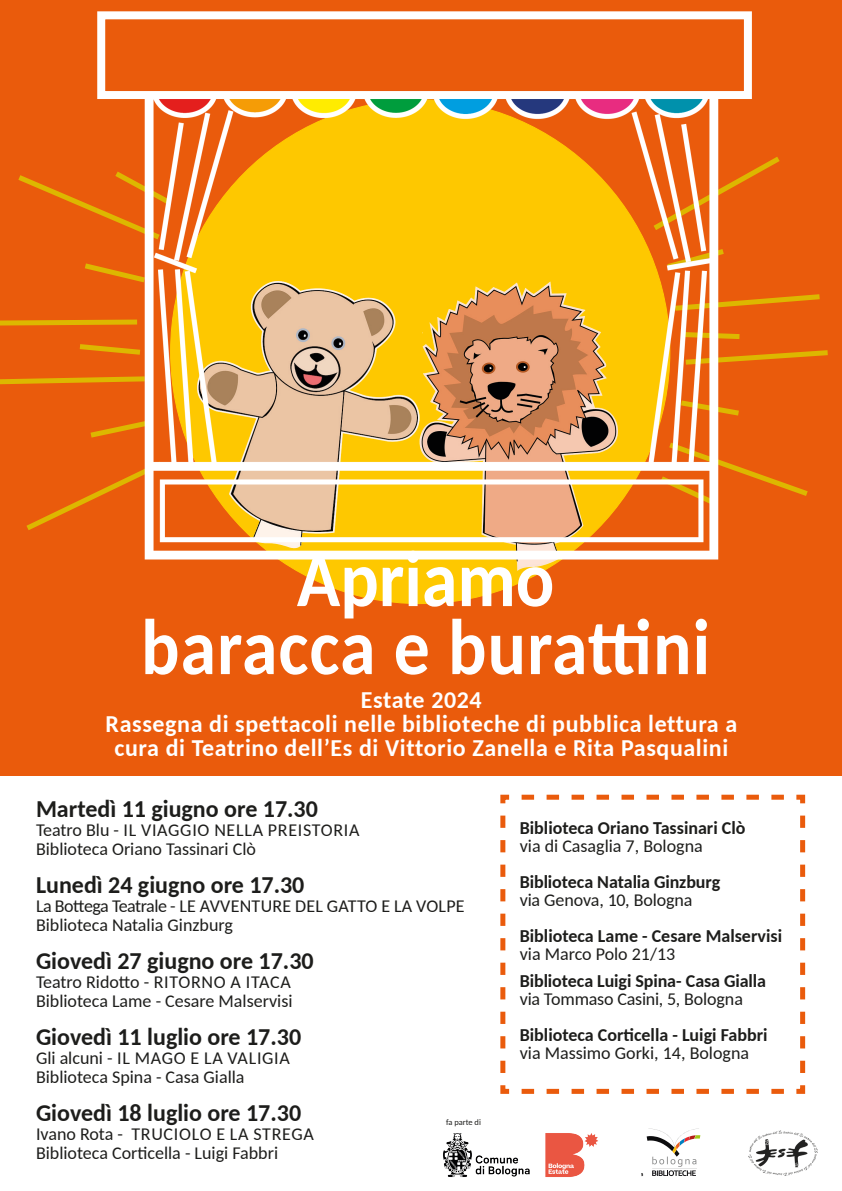
<style>
.page{position:relative;width:842px;height:1191px;background:#fff}
.page>*{position:absolute;margin:0;border:0;box-sizing:border-box;transform-origin:0 0}
.t1{font:700 78.9px "Carlito";letter-spacing:.005em;color:#fff;scale:.91 1}
.t2{font:700 24px/24px "Carlito";letter-spacing:.025em;color:#fff;text-align:center}
.t3{font:700 24px "Carlito";color:#1d1d1b}
.t4{font:18px "Carlito";color:#1d1d1b}
.t5{font:700 18px "Carlito";color:#1d1d1b}
.t6{font:18px "Carlito";letter-spacing:.035em;color:#1d1d1b}
.t7{font:18px "Carlito";letter-spacing:.04em;color:#1d1d1b}
.t8{font:8.4px "Carlito";color:#1d1d1b}
</style>
<div class="page">
<svg style="left:500px;top:794px;width:306px;height:300px"></svg>
<div style="left:0;top:0;width:842px;height:775px;background:#ea5b0c"></div>
<img style="left:443px;top:1133px;width:155px;height:44px">
<img style="left:748px;top:1130px;width:69px;height:46px">
<svg style="left:0;top:319px;width:126px;height:7px"></svg>
<svg style="left:85px;top:263px;width:41px;height:15px"></svg>
<svg style="left:18px;top:171px;width:108px;height:55px"></svg>
<svg style="left:0;top:376px;width:126px;height:9px"></svg>
<svg style="left:26px;top:478px;width:100px;height:52px"></svg>
<svg style="left:90px;top:425px;width:36px;height:13px"></svg>
<svg style="left:79px;top:344px;width:47px;height:10px"></svg>
<svg style="left:731px;top:409px;width:8px;height:7px"></svg>
<svg style="left:731px;top:464px;width:77px;height:32px"></svg>
<svg style="left:731px;top:294px;width:89px;height:13px"></svg>
<svg style="left:731px;top:157px;width:49px;height:31px"></svg>
<svg style="left:731px;top:333px;width:97px;height:29px"></svg>
<svg style="left:647px;top:1128px;width:53px;height:48px"></svg>
<img style="left:126px;top:99px;width:605px;height:473px">
<div style="left:97px;top:11px;width:655px;height:88px;border:8px solid #fff"></div>
<p class="t1" style="left:297px;top:525px;width:284px">Apriamo</p>
<p class="t1" style="left:141px;top:593px;width:627px">baracca e burattini</p>
<p class="t2" style="left:361px;top:687px;width:122px">Estate 2024</p>
<p class="t2" style="left:106px;top:711px;width:633px">Rassegna di spettacoli nelle biblioteche di pubblica lettura a cura di Teatrino dell’Es di Vittorio Zanella e Rita Pasqualini</p>
<p class="t3" style="left:36px;top:792px;width:283px">Martedì 11 giugno ore 17.30</p>
<p class="t7" style="left:36px;top:817px;width:325px">Teatro Blu - IL VIAGGIO NELLA PREISTORIA</p>
<p class="t4" style="left:36px;top:836px;width:221px">Biblioteca Oriano Tassinari Clò</p>
<p class="t3" style="left:36px;top:868px;width:270px">Lunedì 24 giugno ore 17.30</p>
<p class="t4" style="left:36px;top:893px;width:430px">La Bottega Teatrale - LE AVVENTURE DEL GATTO E LA VOLPE</p>
<p class="t4" style="left:36px;top:912px;width:199px">Biblioteca Natalia Ginzburg</p>
<p class="t3" style="left:36px;top:944px;width:279px">Giovedì 27 giugno ore 17.30</p>
<p class="t4" style="left:36px;top:969px;width:256px">Teatro Ridotto - RITORNO A ITACA</p>
<p class="t4" style="left:36px;top:988px;width:258px">Biblioteca Lame - Cesare Malservisi</p>
<p class="t3" style="left:36px;top:1020px;width:267px">Giovedì 11 luglio ore 17.30</p>
<p class="t6" style="left:36px;top:1045px;width:255px">Gli alcuni - IL MAGO E LA VALIGIA</p>
<p class="t4" style="left:36px;top:1064px;width:210px">Biblioteca Spina - Casa Gialla</p>
<p class="t3" style="left:36px;top:1096px;width:267px">Giovedì 18 luglio ore 17.30</p>
<p class="t6" style="left:36px;top:1121px;width:279px">Ivano Rota - TRUCIOLO E LA STREGA</p>
<p class="t4" style="left:36px;top:1140px;width:244px">Biblioteca Corticella - Luigi Fabbri</p>
<p class="t8" style="left:446px;top:1116px;width:36px">fa parte di</p>
<p class="t5" style="left:520px;top:815px;width:227px">Biblioteca Oriano Tassinari Clò</p>
<p class="t4" style="left:520px;top:833px;width:185px">via di Casaglia 7, Bologna</p>
<p class="t5" style="left:520px;top:869px;width:202px">Biblioteca Natalia Ginzburg</p>
<p class="t4" style="left:520px;top:887px;width:174px">via Genova, 10, Bologna</p>
<p class="t5" style="left:520px;top:923px;width:264px">Biblioteca Lame - Cesare Malservisi</p>
<p class="t4" style="left:520px;top:941px;width:157px">via Marco Polo 21/13</p>
<p class="t5" style="left:520px;top:969px;width:248px">Biblioteca Luigi Spina- Casa Gialla</p>
<p class="t4" style="left:520px;top:987px;width:225px">via Tommaso Casini, 5, Bologna</p>
<p class="t5" style="left:520px;top:1023px;width:249px">Biblioteca Corticella - Luigi Fabbri</p>
<p class="t4" style="left:520px;top:1041px;width:231px">via Massimo Gorki, 14, Bologna</p>
</div>
